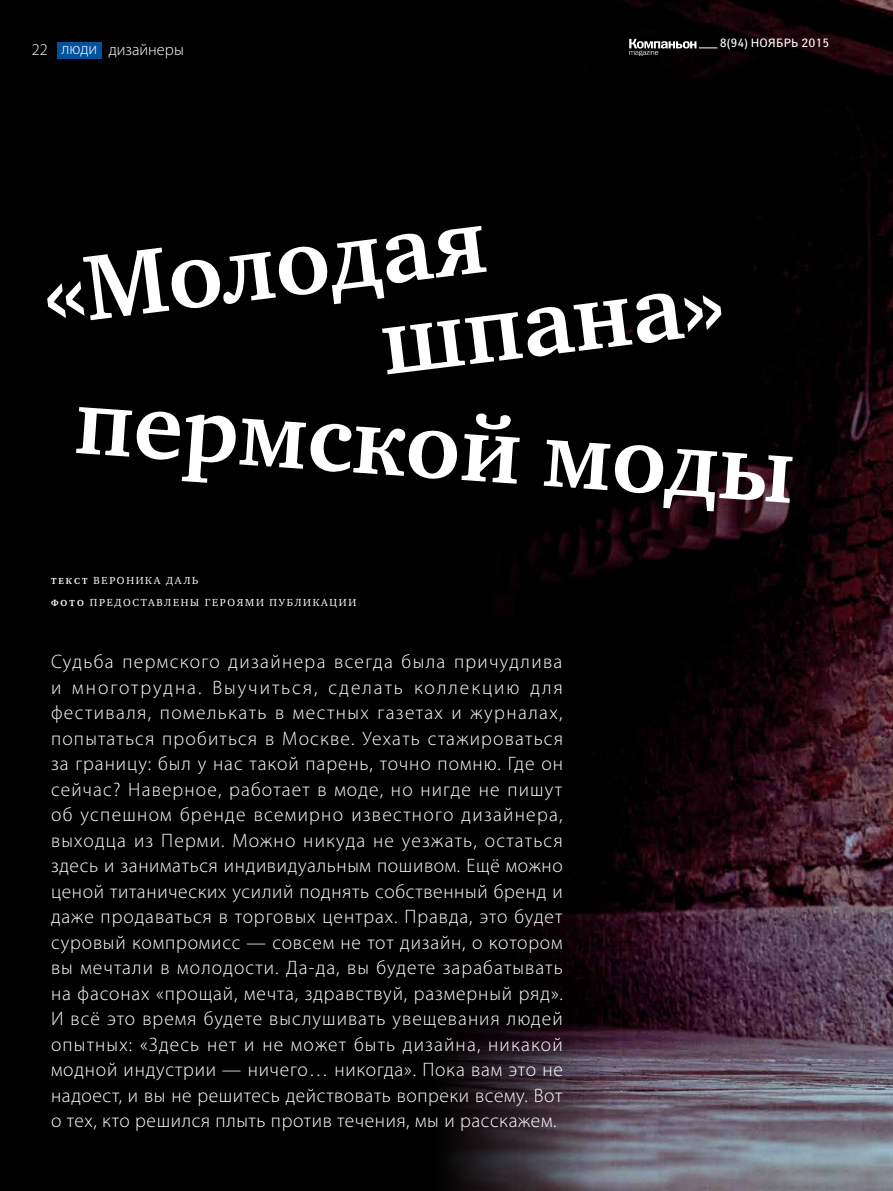
<style>
.page{position:relative;width:893px;height:1191px;background:#000}
.page>*{position:absolute;margin:0;border:0;box-sizing:border-box;transform-origin:0 0}
.t1{font:700 94.5px/90px "Charter ITC";color:#fff}
.t2{font:300 19.5px/25.5px "Myriad Pro";letter-spacing:.03em;color:#fff;text-align:justify}
.t3{font:300 16.5px "Myriad Pro";color:#fff}
.t4{font:12px "Yanus";letter-spacing:.01em;color:#fff}
.t5{font:10.5px/22.2px "Charter ITC";letter-spacing:.16em;color:#fff}
.s1{font-weight:700;font-size:9px}
</style>
<div class="page">
<img style="left:446px;top:0;width:447px;height:1191px">
<div style="left:57px;top:42px;width:45px;height:17px;background:#00529c"></div>
<svg style="left:629px;top:39px;width:88px;height:17px"></svg>
<p class="t3" style="left:32px;top:40px;width:18px">22</p>
<p class="t3" style="left:62px;top:39px;width:37px">люди</p>
<p class="t3" style="left:109px;top:40px;width:77px">дизайнеры</p>
<p class="t4" style="left:720px;top:36px;width:111px">8(94) НОЯБРЬ 2015</p>
<h1 class="t1" style="left:365px;top:210px;width:347px;text-indent:-330px;rotate:-7deg">«Молодая шпана»</h1>
<h1 class="t1" style="left:79px;top:377px;width:722px;rotate:4deg">пермской моды</h1>
<p class="t5" style="left:51px;top:569px;width:307px"><span class="s1">ТЕКСТ</span> ВЕРОНИКА ДАЛЬ<br><span class="s1">ФОТО</span> ПРЕДОСТАВЛЕНЫ ГЕРОЯМИ ПУБЛИКАЦИИ</p>
<p class="t2" style="left:51px;top:648px;width:513px">Судьба пермского дизайнера всегда была причудлива и многотрудна. Выучиться, сделать коллекцию для фестиваля, помелькать в местных газетах и журналах, попытаться пробиться в Москве. Уехать стажироваться за границу: был у нас такой парень, точно помню. Где он сейчас? Наверное, работает в моде, но нигде не пишут об успешном бренде всемирно известного дизайнера, выходца из Перми. Можно никуда не уезжать, остаться здесь и заниматься индивидуальным пошивом. Ещё можно ценой титанических усилий поднять собственный бренд и даже продаваться в торговых центрах. Правда, это будет суровый компромисс — совсем не тот дизайн, о котором вы мечтали в молодости. Да-да, вы будете зарабатывать на фасонах «прощай, мечта, здравствуй, размерный ряд».<br>И всё это время будете выслушивать увещевания людей опытных: «Здесь нет и не может быть дизайна, никакой модной индустрии — ничего… никогда». Пока вам это не надоест, и вы не решитесь действовать вопреки всему. Вот о тех, кто решился плыть против течения, мы и расскажем.</p>
</div>
